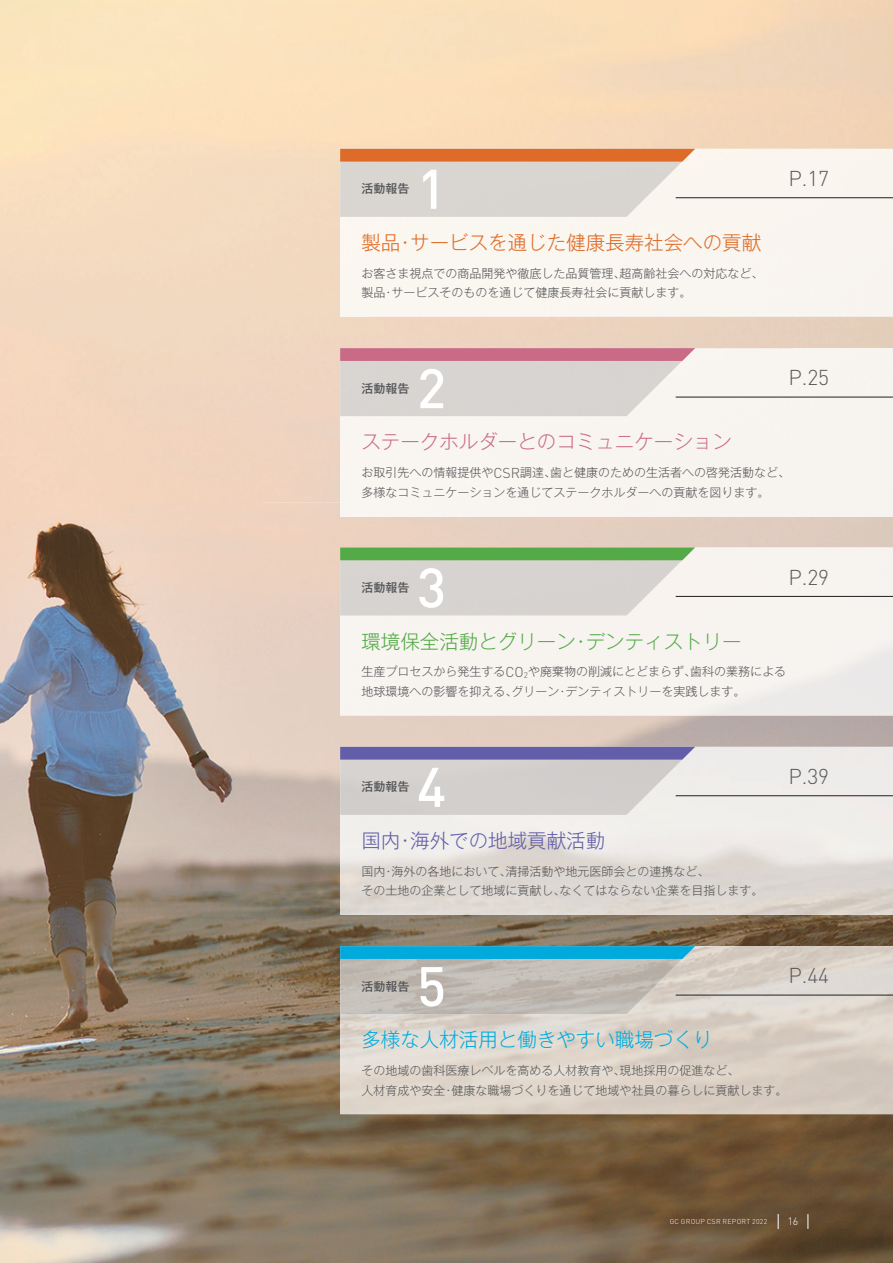
<style>
.page{position:relative;width:893px;height:1263px;background:#fff}
.page>*{position:absolute;margin:0;border:0;box-sizing:border-box;transform-origin:0 0}
.t1{font:500 54.9px "DIN Pro";color:#fff}
.t2{font:300 21.3px "DIN Pro";color:#57585a}
.t3{font:300 19.5px "Gothic MB101 Pro";color:#de6b27}
.t4{font:300 19.5px "Gothic MB101 Pro";color:#54aa46}
.t5{font:300 19.5px "Gothic MB101 Pro";color:#c96a86}
.t6{font:300 19.5px "Gothic MB101 Pro";color:#0ad}
.t7{font:300 19.5px "Gothic MB101 Pro";color:#625ea9}
.t8{font:300 12px/19.5px "Gothic MB101 Pro";color:#57585a}
.t9{font:500 12px "Gothic MB101 Pro";color:#57585a}
.t10{font:300 10.65px "DIN Pro";color:#fff}
.t11{font:300 7.05px "DIN Pro";letter-spacing:.035em;color:#fff}
.s1{font-family:"DIN Pro";font-size:14.1px}
</style>
<div class="page">
<img style="left:0;top:503px;width:893px;height:760px">
<div style="left:340px;top:217px;width:50px;height:100px;background:#fbf6f0"></div>
<div style="left:642px;top:149px;width:251px;height:168px;background:#f9f5ef"></div>
<img style="left:340px;top:162px;width:355px;height:55px">
<svg style="left:340px;top:149px;width:355px;height:13px;background:#de702f"></svg>
<hr style="left:676px;top:197px;width:217px;height:1px;background:#231f20">
<div style="left:340px;top:348px;width:553px;height:168px;background:#f8f4f0"></div>
<img style="left:340px;top:361px;width:355px;height:55px">
<svg style="left:340px;top:348px;width:355px;height:13px;background:#ca6e89"></svg>
<hr style="left:676px;top:397px;width:217px;height:1px;background:#231f20">
<img style="left:340px;top:547px;width:553px;height:168px">
<img style="left:340px;top:560px;width:355px;height:55px">
<svg style="left:340px;top:547px;width:355px;height:13px;background:#5cad4e"></svg>
<hr style="left:676px;top:596px;width:217px;height:1px;background:#231f20">
<img style="left:340px;top:747px;width:553px;height:168px">
<img style="left:340px;top:760px;width:355px;height:55px">
<svg style="left:340px;top:747px;width:355px;height:13px;background:#6763ab"></svg>
<hr style="left:676px;top:795px;width:217px;height:1px;background:#231f20">
<img style="left:340px;top:946px;width:553px;height:168px">
<img style="left:340px;top:959px;width:355px;height:55px">
<svg style="left:340px;top:946px;width:355px;height:13px;background:#07abdb"></svg>
<hr style="left:676px;top:995px;width:217px;height:1px;background:#231f20">
<svg style="left:808px;top:1214px;width:1px;height:15px"></svg>
<svg style="left:778px;top:1214px;width:1px;height:15px"></svg>
<h1 class="t1" style="left:417px;top:144px;width:31px">1</h1>
<h2 class="t2" style="left:788px;top:162px;width:42px">P.17</h2>
<p class="t9" style="left:361px;top:179px;width:49px">活動報告</p>
<h3 class="t3" style="left:361px;top:226px;width:401px">製品・サービスを通じた健康長寿社会への貢献</h3>
<p class="t8" style="left:361px;top:262px;width:403px">お客さま視点での商品開発や徹底した品質管理、超高齢社会への対応など、製品・サービスそのものを通じて健康長寿社会に貢献します。</p>
<h1 class="t1" style="left:417px;top:344px;width:31px">2</h1>
<h2 class="t2" style="left:788px;top:361px;width:42px">P.25</h2>
<p class="t9" style="left:361px;top:378px;width:49px">活動報告</p>
<h3 class="t5" style="left:361px;top:426px;width:372px">ステークホルダーとのコミュニケーション</h3>
<p class="t8" style="left:361px;top:461px;width:430px">お取引先への情報提供や<span class="s1">CSR</span>調達、歯と健康のための生活者への啓発活動など、多様なコミュニケーションを通じてステークホルダーへの貢献を図ります。</p>
<h1 class="t1" style="left:417px;top:543px;width:31px">3</h1>
<h2 class="t2" style="left:788px;top:560px;width:42px">P.29</h2>
<p class="t9" style="left:361px;top:577px;width:49px">活動報告</p>
<h3 class="t4" style="left:361px;top:625px;width:382px">環境保全活動とグリーン・デンティストリー</h3>
<p class="t8" style="left:361px;top:660px;width:426px">生産プロセスから発生する<span class="s1">CO</span><sub>2</sub>や廃棄物の削減にとどまらず、歯科の業務による地球環境への影響を抑える、グリーン・デンティストリーを実践します。</p>
<h1 class="t1" style="left:417px;top:742px;width:31px">4</h1>
<h2 class="t2" style="left:788px;top:760px;width:42px">P.39</h2>
<p class="t9" style="left:361px;top:777px;width:49px">活動報告</p>
<h3 class="t7" style="left:361px;top:824px;width:245px">国内・海外での地域貢献活動</h3>
<p class="t8" style="left:361px;top:860px;width:403px">国内・海外の各地において、清掃活動や地元医師会との連携など、<br>その土地の企業として地域に貢献し、なくてはならない企業を目指します。</p>
<h1 class="t1" style="left:417px;top:942px;width:31px">5</h1>
<h2 class="t2" style="left:788px;top:959px;width:42px">P.44</h2>
<p class="t9" style="left:361px;top:976px;width:49px">活動報告</p>
<h3 class="t6" style="left:361px;top:1024px;width:352px">多様な人材活用と働きやすい職場づくり</h3>
<p class="t8" style="left:361px;top:1059px;width:428px">その地域の歯科医療レベルを高める人材教育や、現地採用の促進など、<br>人材育成や安全・健康な職場づくりを通じて地域や社員の暮らしに貢献します。</p>
<p class="t11" style="left:670px;top:1216px;width:99px">GC GROUP CSR REPORT 2022</p>
<p class="t10" style="left:788px;top:1213px;width:12px">16</p>
</div>
